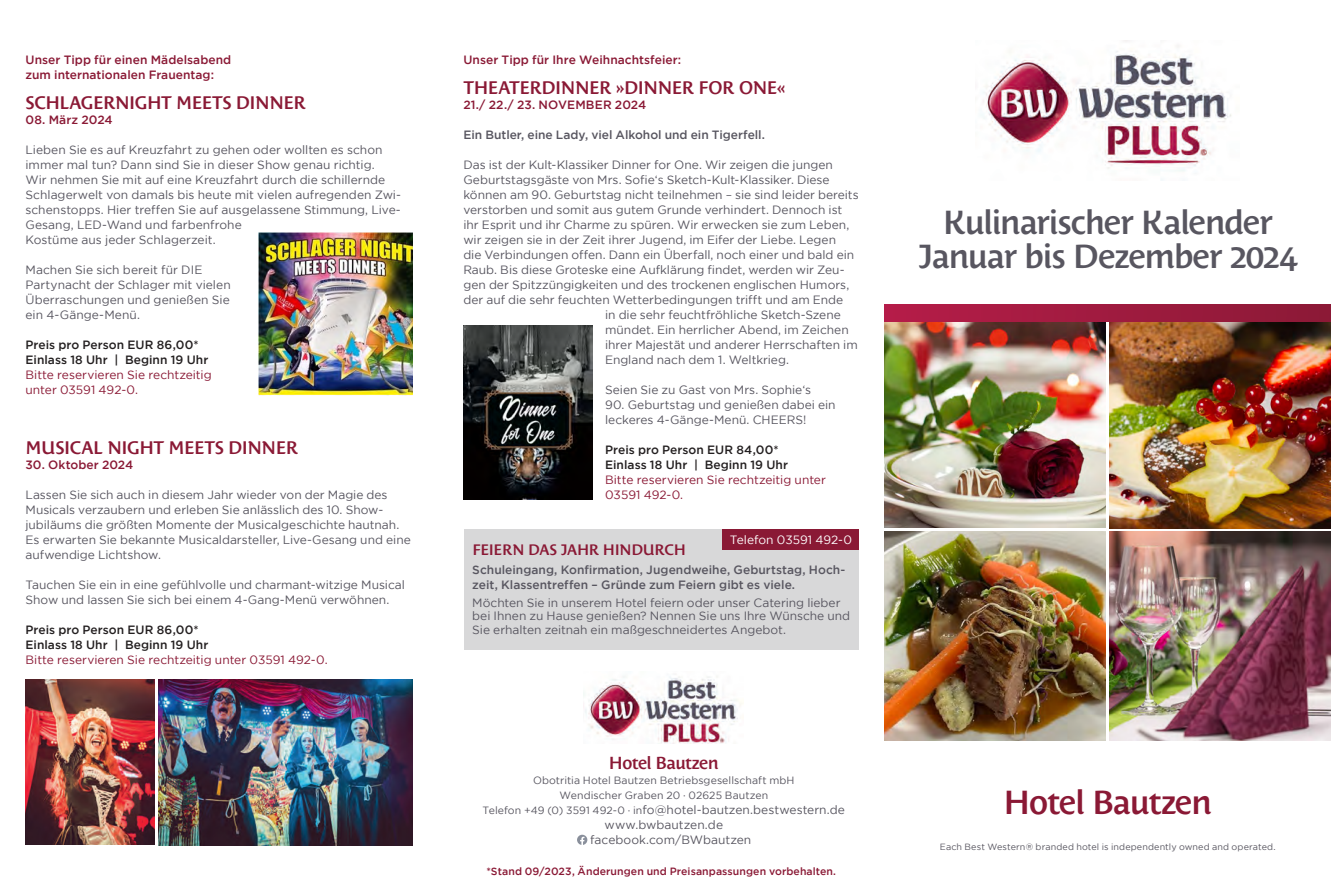
<style>
.page{position:relative;width:1331px;height:893px;background:#fff}
.page>*{position:absolute;margin:0;border:0;box-sizing:border-box;transform-origin:0 0}
.t1{font:600 33px "Costa Std";letter-spacing:-.04em;color:#585660}
.t2{font:600 33px "Costa Std";letter-spacing:-.04em;color:#8a1935}
.Headline_DD{font:600 18px "Costa Std";letter-spacing:-.035em;color:#8a1935}
.t3{font:600 17.25px "Costa Std";letter-spacing:-.035em;color:#8a1935}
.Headline_DD-2{font:600 15px "Costa Std";letter-spacing:-.025em;color:#8a1935}
.Body_fett_DD{font:12px/15px "Gotham";letter-spacing:-.005em;color:#585660}
.Body_DD{font:12px/15px "Gotham";color:#585660}
.Body_DD_rot{font:12px/15px "Gotham";color:#8a1935}
.Body_fett_DD_rot{font:500 12px/15px "Gotham";letter-spacing:.005em;color:#8a1935}
.Body_DD-2{font:500 12px/15px "Gotham";color:#585660}
.Body_fett_DD_schwarz{font:500 12px "Gotham";letter-spacing:.005em;color:#231f20}
.Body_DD_rot-2{font:500 12px "Gotham";letter-spacing:.005em;color:#231f20}
.Body_fett_DD-2{font:500 12px "Gotham";letter-spacing:-.005em;color:#585660}
.Body_DD-3{font:12px "Gotham";color:#fff}
.Body_DD-4{font:10.5px "Gotham";letter-spacing:.005em;color:#585660}
.t4{font:500 10.5px "Gotham";letter-spacing:.01em;color:#8a1935}
.t5{font:9px "Gotham";letter-spacing:.015em;color:#585660}
.s1{font-size:10.5px}
</style>
<div class="page">
<svg style="left:577px;top:835px;width:10px;height:10px"></svg>
<svg style="left:580px;top:837px;width:4px;height:8px"></svg>
<img style="left:258px;top:232px;width:154px;height:163px">
<div style="left:464px;top:529px;width:394px;height:120px;background:#d8d8d9"></div>
<div style="left:723px;top:529px;width:136px;height:20px;background:#8a1935"></div>
<img style="left:159px;top:679px;width:253px;height:166px">
<img style="left:26px;top:679px;width:128px;height:166px">
<img style="left:1110px;top:321px;width:221px;height:207px">
<img style="left:1110px;top:532px;width:221px;height:208px">
<img style="left:884px;top:532px;width:222px;height:208px">
<img style="left:884px;top:321px;width:222px;height:206px">
<img style="left:463px;top:326px;width:129px;height:173px">
<img style="left:980px;top:40px;width:252px;height:141px">
<div style="left:884px;top:304px;width:447px;height:17px;background:linear-gradient(to right,#b51d49,#8b1936)"></div>
<img style="left:585px;top:676px;width:158px;height:67px">
<p class="Body_fett_DD_rot" style="left:26px;top:52px;width:207px">Unser Tipp für einen Mädelsabend zum internationalen Frauentag:</p>
<p class="Headline_DD" style="left:26px;top:92px;width:282px">SCHLAGERNIGHT MEETS DINNER</p>
<p class="Body_fett_DD_rot" style="left:26px;top:112px;width:89px">08. März 2024</p>
<p class="Body_DD" style="left:26px;top:142px;width:377px">Lieben Sie es auf Kreuzfahrt zu gehen oder wollten es schon immer mal tun? Dann sind Sie in dieser Show genau richtig.<br>Wir nehmen Sie mit auf eine Kreuzfahrt durch die schillernde Schlagerwelt von damals bis heute mit vielen aufregenden Zwi&shy;schenstopps. Hier treffen Sie auf ausgelassene Stimmung, Live-Gesang, LED-Wand und farbenfrohe<br>Kostüme aus jeder Schlagerzeit.</p>
<p class="Body_DD" style="left:26px;top:262px;width:207px">Machen Sie sich bereit für DIE<br>Partynacht der Schlager mit vielen<br>Überraschungen und genießen Sie ein 4-Gänge-Menü.</p>
<p class="Body_DD_rot-2" style="left:26px;top:338px;width:175px">Preis pro Person EUR 86,00*</p>
<p class="Body_fett_DD_schwarz" style="left:26px;top:353px;width:184px">Einlass 18 Uhr | Beginn 19 Uhr</p>
<p class="Body_DD_rot" style="left:26px;top:367px;width:188px">Bitte reservieren Sie rechtzeitig unter 03591 492-0.</p>
<p class="Headline_DD" style="left:26px;top:437px;width:274px">MUSICAL NIGHT MEETS DINNER</p>
<p class="Body_fett_DD_rot" style="left:26px;top:457px;width:109px">30. Oktober 2024</p>
<p class="Body_fett_DD" style="left:26px;top:487px;width:387px">Lassen Sie sich auch in diesem Jahr wieder von der Magie des Musicals verzaubern und erleben Sie anlässlich des 10. Show&shy;jubiläums die größten Momente der Musicalgeschichte hautnah.<br>Es erwarten Sie bekannte Musicaldarsteller, Live-Gesang und eine aufwendige Lichtshow.</p>
<p class="Body_fett_DD" style="left:26px;top:577px;width:381px">Tauchen Sie ein in eine gefühlvolle und charmant-witzige Musical<br>Show und lassen Sie sich bei einem 4-Gang-Menü verwöhnen.</p>
<p class="Body_DD_rot-2" style="left:26px;top:623px;width:175px">Preis pro Person EUR 86,00*</p>
<p class="Body_fett_DD_schwarz" style="left:26px;top:638px;width:184px">Einlass 18 Uhr | Beginn 19 Uhr</p>
<p class="Body_DD_rot" style="left:26px;top:652px;width:304px">Bitte reservieren Sie rechtzeitig unter 03591 492-0.</p>
<p class="Body_fett_DD_rot" style="left:463px;top:52px;width:219px">Unser Tipp für Ihre Weihnachtsfeier:</p>
<p class="Headline_DD" style="left:463px;top:77px;width:324px">THEATERDINNER »DINNER FOR ONE«</p>
<p class="Body_fett_DD_rot" style="left:463px;top:97px;width:184px">21./ 22./ 23. NOVEMBER 2024</p>
<p class="Body_fett_DD-2" style="left:463px;top:128px;width:303px">Ein Butler, eine Lady, viel Alkohol und ein Tigerfell.</p>
<p class="Body_fett_DD" style="left:463px;top:157px;width:371px">Das ist der Kult-Klassiker Dinner for One. Wir zeigen die jungen</p>
<p class="Body_fett_DD" style="left:463px;top:172px;width:368px">Geburtstagsgäste von Mrs. Sofie‘s Sketch-Kult-Klassiker. Diese</p>
<p class="Body_fett_DD" style="left:463px;top:187px;width:397px">können am 90. Geburtstag nicht teilnehmen – sie sind leider bereits</p>
<p class="Body_fett_DD" style="left:463px;top:202px;width:381px">verstorben und somit aus gutem Grunde verhindert. Dennoch ist</p>
<p class="Body_fett_DD" style="left:463px;top:217px;width:387px">ihr Esprit und ihr Charme zu spüren. Wir erwecken sie zum Leben,</p>
<p class="Body_fett_DD" style="left:463px;top:232px;width:374px">wir zeigen sie in der Zeit ihrer Jugend, im Eifer der Liebe. Legen</p>
<p class="Body_fett_DD" style="left:463px;top:247px;width:392px">die Verbindungen offen. Dann ein Überfall, noch einer und bald ein</p>
<p class="Body_fett_DD" style="left:463px;top:262px;width:383px">Raub. Bis diese Groteske eine Aufklärung findet, werden wir Zeu-</p>
<p class="Body_fett_DD" style="left:463px;top:277px;width:387px">gen der Spitzzüngigkeiten und des trockenen englischen Humors,</p>
<p class="Body_fett_DD" style="left:463px;top:292px;width:381px">der auf die sehr feuchten Wetterbedingungen trifft und am Ende</p>
<p class="Body_fett_DD" style="left:605px;top:307px;width:237px">in die sehr feuchtfröhliche Sketch-Szene</p>
<p class="Body_fett_DD" style="left:605px;top:322px;width:245px">mündet. Ein herrlicher Abend, im Zeichen</p>
<p class="Body_fett_DD" style="left:605px;top:337px;width:254px">ihrer Majestät und anderer Herrschaften im</p>
<p class="Body_fett_DD" style="left:605px;top:352px;width:185px">England nach dem 1. Weltkrieg.</p>
<p class="Body_fett_DD" style="left:605px;top:382px;width:208px">Seien Sie zu Gast von Mrs. Sophie‘s</p>
<p class="Body_fett_DD" style="left:605px;top:397px;width:232px">90. Geburtstag und genießen dabei ein leckeres 4-Gänge-Menü. CHEERS!</p>
<p class="Body_DD_rot-2" style="left:605px;top:443px;width:175px">Preis pro Person EUR 84,00*</p>
<p class="Body_fett_DD_schwarz" style="left:605px;top:458px;width:184px">Einlass 18 Uhr | Beginn 19 Uhr</p>
<p class="Body_DD_rot" style="left:605px;top:472px;width:222px">Bitte reservieren Sie rechtzeitig unter<br>03591 492-0.</p>
<p class="Body_DD-3" style="left:730px;top:533px;width:124px">Telefon 03591 492-0</p>
<p class="Headline_DD-2" style="left:472px;top:541px;width:215px">FEIERN DAS JAHR HINDURCH</p>
<p class="Body_DD-2" style="left:472px;top:562px;width:375px">Schuleingang, Konfirmation, Jugendweihe, Geburtstag, Hoch&shy;zeit, Klassentreffen – Gründe zum Feiern gibt es viele.</p>
<p class="Body_DD" style="left:472px;top:596px;width:379px;line-height:13.5px">Möchten Sie in unserem Hotel feiern oder unser Catering lieber bei Ihnen zu Hause genießen? Nennen Sie uns Ihre Wünsche und<br>Sie erhalten zeitnah ein maßgeschneidertes Angebot.</p>
<p class="t3" style="left:609px;top:753px;width:111px">Hotel Bautzen</p>
<p class="Body_DD-4" style="left:533px;top:774px;width:263px">Obotritia Hotel Bautzen Betriebsgesellschaft mbH</p>
<p class="Body_DD-4" style="left:559px;top:789px;width:210px">Wendischer Graben 20 · 02625 Bautzen</p>
<p class="Body_DD" style="left:483px;top:802px;width:364px"><span class="s1">Telefon +49 (0) 3591 492-0 · in</span>fo@hotel-bautzen.bestwestern.de</p>
<p class="Body_DD" style="left:605px;top:817px;width:120px">www.bwbautzen.de</p>
<p class="Body_DD" style="left:590px;top:832px;width:163px">facebook.com/BWbautzen</p>
<p class="t4" style="left:486px;top:865px;width:351px">*Stand 09/2023, Änderungen und Preisanpassungen vorbehalten.</p>
<p class="t1" style="left:943px;top:203px;width:331px">Kulinarischer Kalender</p>
<p class="t1" style="left:918px;top:238px;width:380px">Januar bis Dezember 2024</p>
<p class="t2" style="left:1003px;top:783px;width:210px">Hotel Bautzen</p>
<p class="t5" style="left:940px;top:842px;width:337px">Each Best Western® branded hotel is independently owned and operated.</p>
</div>
